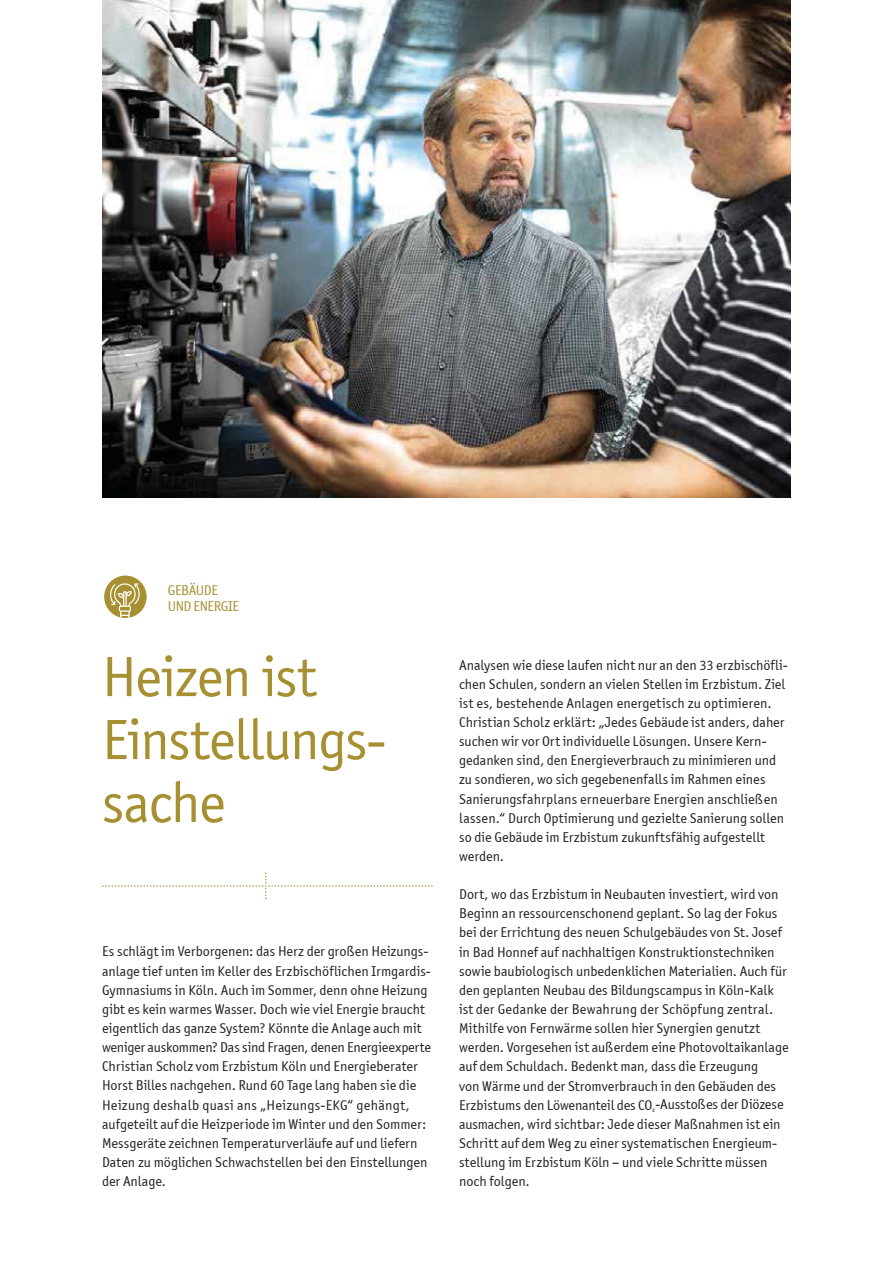
<style>
.page{position:relative;width:893px;height:1263px;background:#fff}
.page>*{position:absolute;margin:0;border:0;box-sizing:border-box;transform-origin:0 0}
.t1{font:57px/63px "Officina Sans ITCTT Book";letter-spacing:-.02em;color:#a79031}
.t2{font:14.25px/19.2px "Officina Sans ITCTT Book";color:#231f20}
.t3{font:14.25px/16.5px "Officina Sans ITCTT Book";letter-spacing:-.03em;color:#a79031}
</style>
<div class="page">
<svg style="left:102px;top:873px;width:331px;height:26px"></svg>
<div style="left:104px;top:576px;width:43px;height:42px;background:#a79031;border-radius:50%"></div>
<svg style="left:110px;top:583px;width:30px;height:35px"></svg>
<img style="left:102px;top:0;width:689px;height:498px">
<p class="t3" style="left:168px;top:581px;width:73px">GEBÄUDE<br>UND ENERGIE</p>
<h1 class="t1" style="left:102px;top:645px;width:286px">Heizen ist<br>Einstellungs&shy;sache</h1>
<p class="t2" style="left:102px;top:942px;width:331px">Es schlägt im Verborgenen: das Herz der großen Heizungs&shy;anlage tief unten im Keller des Erzbischöflichen Irmgardis-Gymnasiums in Köln. Auch im Sommer, denn ohne Heizung gibt es kein warmes Wasser. Doch wie viel Energie braucht eigentlich das ganze System? Könnte die Anlage auch mit weniger auskommen? Das sind Fragen, denen Energieexperte Christian Scholz vom Erzbistum Köln und Energieberater Horst Billes nachgehen. Rund 60 Tage lang haben sie die Heizung deshalb quasi ans „Heizungs-EKG“ gehängt, aufgeteilt auf die Heizperiode im Winter und den Sommer:<br>Messgeräte zeichnen Temperaturverläufe auf und liefern Daten zu möglichen Schwachstellen bei den Einstellungen der Anlage.</p>
<p class="t2" style="left:459px;top:655px;width:330px">Analysen wie diese laufen nicht nur an den 33 erzbischöfli&shy;chen Schulen, sondern an vielen Stellen im Erzbistum. Ziel ist es, bestehende Anlagen energetisch zu optimieren.<br>Christian Scholz erklärt: „Jedes Gebäude ist anders, daher suchen wir vor Ort individuelle Lösungen. Unsere Kern&shy;gedanken sind, den Energieverbrauch zu minimieren und zu sondieren, wo sich gegebenenfalls im Rahmen eines Sanierungsfahrplans erneuerbare Energien anschließen lassen.“ Durch Optimierung und gezielte Sanierung sollen so die Gebäude im Erzbistum zukunftsfähig aufgestellt werden.</p>
<p class="t2" style="left:459px;top:885px;width:331px">Dort, wo das Erzbistum in Neubauten investiert, wird von Beginn an ressourcenschonend geplant. So lag der Fokus bei der Errichtung des neuen Schulgebäudes von St. Josef in Bad Honnef auf nachhaltigen Konstruktionstechniken sowie baubiologisch unbedenklichen Materialien. Auch für den geplanten Neubau des Bildungscampus in Köln-Kalk ist der Gedanke der Bewahrung der Schöpfung zentral.<br>Mithilfe von Fernwärme sollen hier Synergien genutzt werden. Vorgesehen ist außerdem eine Photovoltaikanlage auf dem Schuldach. Bedenkt man, dass die Erzeugung<br>von Wärme und der Stromverbrauch in den Gebäuden des Erzbistums den Löwenanteil des CO<sub>²</sub>-Ausstoßes der Diözese ausmachen, wird sichtbar: Jede dieser Maßnahmen ist ein Schritt auf dem Weg zu einer systematischen Energieum&shy;stellung im Erzbistum Köln – und viele Schritte müssen noch folgen.</p>
</div>
